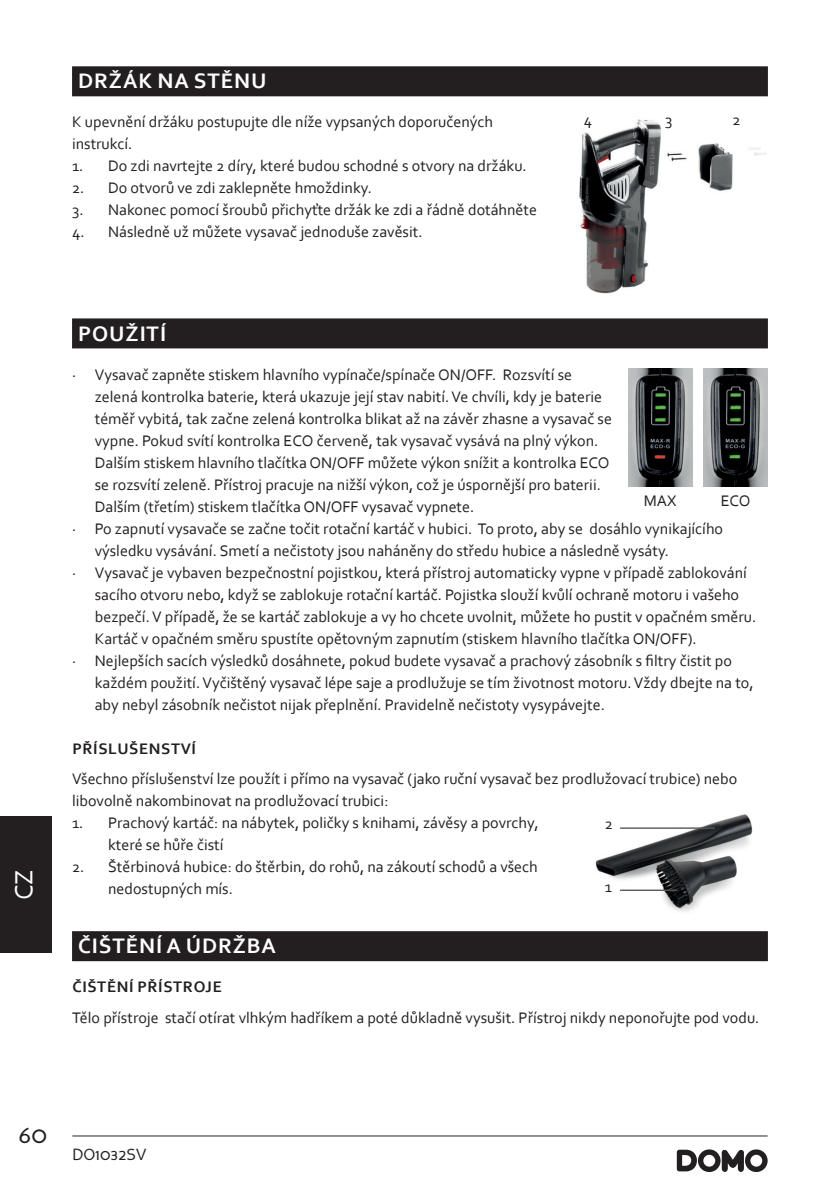
<style>
.page{position:relative;width:840px;height:1191px;background:#fff}
.page>*{position:absolute;margin:0;border:0;box-sizing:border-box;transform-origin:0 0}
.t1{font:26px "Corbel";color:#fff}
.t2{font:24px "Perspective Sans";color:#231f20}
.t3{font:700 22px "Corbel";letter-spacing:.04em;color:#fff}
.t4{font:16px/22px "Corbel";color:#231f20}
.t5{font:700 16px "Corbel";letter-spacing:.04em;color:#231f20}
.t6{font:16px "Perspective Sans";color:#231f20}
</style>
<div class="page">
<hr style="left:72px;top:1135px;width:695px;height:1px;background:#231f20">
<svg style="left:676px;top:1149px;width:91px;height:23px"></svg>
<div style="left:0;top:816px;width:51px;height:136px;background:#231f20"></div>
<div style="left:72px;top:66px;width:695px;height:30px;background:#231f20"></div>
<div style="left:72px;top:318px;width:695px;height:30px;background:#231f20"></div>
<div style="left:72px;top:931px;width:695px;height:30px;background:#231f20"></div>
<img style="left:579px;top:119px;width:188px;height:175px">
<img style="left:595px;top:814px;width:158px;height:98px">
<hr style="left:619px;top:827px;width:95px;height:2px;background:#57585a">
<hr style="left:619px;top:889px;width:58px;height:2px;background:#57585a">
<img style="left:628px;top:369px;width:63px;height:117px">
<img style="left:703px;top:369px;width:64px;height:117px">
<h1 class="t1" style="left:8px;top:900px;width:32px;rotate:-90deg">CZ</h1>
<h3 class="t3" style="left:78px;top:67px;width:190px">DRŽÁK NA STĚNU</h3>
<p class="t4" style="left:72px;top:111px;width:422px">K upevnění držáku postupujte dle níže vypsaných doporučených instrukcí.</p>
<p class="t4" style="left:72px;top:155px;width:456px">1. Do zdi navrtejte 2 díry, které budou schodné s otvory na držáku.</p>
<p class="t4" style="left:72px;top:177px;width:301px">2. Do otvorů ve zdi zaklepněte hmoždinky.</p>
<p class="t4" style="left:72px;top:199px;width:466px">3. Nakonec pomocí šroubů přichyťte držák ke zdi a řádně dotáhněte</p>
<p class="t4" style="left:72px;top:221px;width:352px">4. Následně už můžete vysavač jednoduše zavěsit.</p>
<p class="t4" style="left:583px;top:108px;width:10px">4</p>
<p class="t4" style="left:664px;top:108px;width:9px">3</p>
<p class="t4" style="left:732px;top:108px;width:10px">2</p>
<h3 class="t3" style="left:78px;top:319px;width:89px">POUŽITÍ</h3>
<p class="t4" style="left:72px;top:363px;width:501px">· Vysavač zapněte stiskem hlavního vypínače/spínače ON/OFF. Rozsvítí se</p>
<p class="t4" style="left:95px;top:385px;width:508px">zelená kontrolka baterie, která ukazuje její stav nabití. Ve chvíli, kdy je baterie</p>
<p class="t4" style="left:95px;top:407px;width:518px">téměř vybitá, tak začne zelená kontrolka blikat až na závěr zhasne a vysavač se</p>
<p class="t4" style="left:95px;top:429px;width:505px">vypne. Pokud svítí kontrolka ECO červeně, tak vysavač vysává na plný výkon.</p>
<p class="t4" style="left:95px;top:451px;width:516px">Dalším stiskem hlavního tlačítka ON/OFF můžete výkon snížit a kontrolka ECO</p>
<p class="t4" style="left:95px;top:473px;width:507px">se rozsvítí zeleně. Přístroj pracuje na nižší výkon, což je úspornější pro baterii.</p>
<p class="t4" style="left:95px;top:495px;width:381px">Dalším (třetím) stiskem tlačítka ON/OFF vysavač vypnete.</p>
<p class="t4" style="left:72px;top:517px;width:652px">· Po zapnutí vysavače se začne točit rotační kartáč v hubici. To proto, aby se dosáhlo vynikajícího</p>
<p class="t4" style="left:95px;top:539px;width:575px">výsledku vysávání. Smetí a nečistoty jsou naháněny do středu hubice a následně vysáty.</p>
<p class="t4" style="left:72px;top:561px;width:676px">· Vysavač je vybaven bezpečnostní pojistkou, která přístroj automaticky vypne v případě zablokování</p>
<p class="t4" style="left:95px;top:583px;width:645px">sacího otvoru nebo, když se zablokuje rotační kartáč. Pojistka slouží kvůlí ochraně motoru i vašeho</p>
<p class="t4" style="left:95px;top:605px;width:662px">bezpečí. V případě, že se kartáč zablokuje a vy ho chcete uvolnit, můžete ho pustit v opačném směru.</p>
<p class="t4" style="left:95px;top:627px;width:603px">Kartáč v opačném směru spustíte opětovným zapnutím (stiskem hlavního tlačítka ON/OFF).</p>
<p class="t4" style="left:72px;top:649px;width:661px">· Nejlepších sacích výsledků dosáhnete, pokud budete vysavač a prachový zásobník s filtry čistit po</p>
<p class="t4" style="left:95px;top:671px;width:660px">každém použití. Vyčištěný vysavač lépe saje a prodlužuje se tím životnost motoru. Vždy dbejte na to,</p>
<p class="t4" style="left:95px;top:693px;width:511px">aby nebyl zásobník nečistot nijak přeplnění. Pravidelně nečistoty vysypávejte.</p>
<p class="t5" style="left:72px;top:738px;width:125px">PŘÍSLUŠENSTVÍ</p>
<p class="t4" style="left:72px;top:767px;width:666px">Všechno příslušenství lze použít i přímo na vysavač (jako ruční vysavač bez prodlužovací trubice) nebo libovolně nakombinovat na prodlužovací trubici:</p>
<p class="t4" style="left:108px;top:811px;width:432px;text-indent:-36px">1. Prachový kartáč: na nábytek, poličky s knihami, závěsy a povrchy, které se hůře čistí</p>
<p class="t4" style="left:108px;top:855px;width:431px;text-indent:-36px">2. Štěrbinová hubice: do štěrbin, do rohů, na zákoutí schodů a všech nedostupných mís.</p>
<h3 class="t3" style="left:78px;top:932px;width:199px">ČIŠTĚNÍ A ÚDRŽBA</h3>
<p class="t5" style="left:72px;top:977px;width:151px">ČIŠTĚNÍ PŘÍSTROJE</p>
<p class="t4" style="left:72px;top:1006px;width:688px">Tělo přístroje stačí otírat vlhkým hadříkem a poté důkladně vysušit. Přístroj nikdy neponořujte pod vodu.</p>
<p class="t4" style="left:643px;top:489px;width:34px">MAX</p>
<p class="t4" style="left:720px;top:489px;width:31px">ECO</p>
<p class="t4" style="left:604px;top:812px;width:10px">2</p>
<p class="t4" style="left:604px;top:875px;width:9px">1</p>
<h2 class="t2" style="left:19px;top:1120px;width:30px">60</h2>
<p class="t6" style="left:72px;top:1145px;width:76px">DO1032SV</p>
</div>
